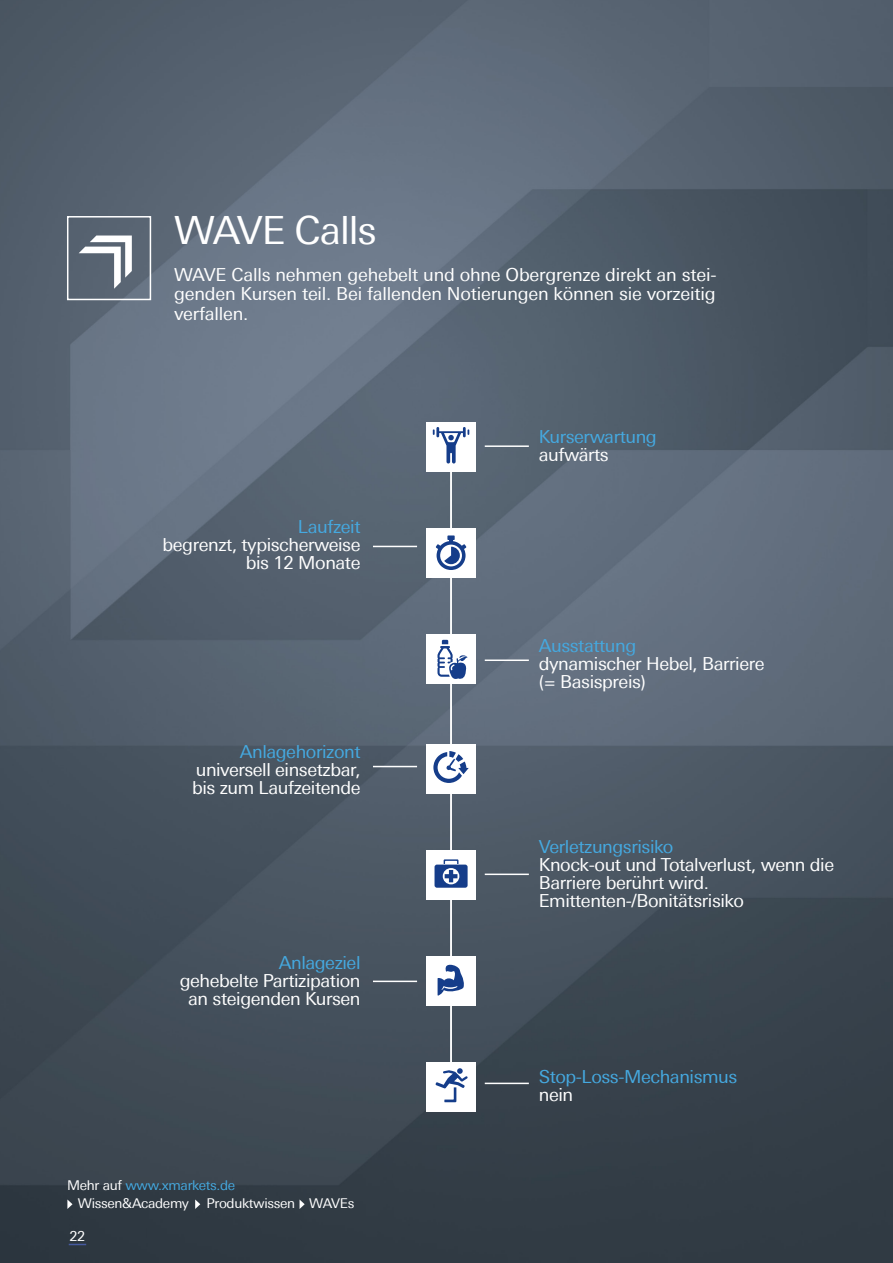
<style>
.page{position:relative;width:893px;height:1263px;background:#fff}
.page>*{position:absolute;margin:0;border:0;box-sizing:border-box;transform-origin:0 0}
.t1{font:39px "Univers Deutsche Bank";letter-spacing:-.03em;color:#fff}
.t2{font:18px/18px "Univers Deutsche Bank";letter-spacing:-.025em;color:#fff}
.t3{font:18px "Univers Deutsche Bank";letter-spacing:-.025em;color:#45a9e0}
.t4{font:14.4px "Univers Deutsche Bank Mod";color:#fff}
.t5{font:13.5px/18px "Univers Deutsche Bank";letter-spacing:-.025em;color:#fff}
.s1{color:#45a9e0}
</style>
<div class="page">
<img style="left:0;top:0;width:893px;height:1263px">
<svg style="left:69px;top:1244px;width:17px;height:1px"></svg>
<div style="left:427px;top:422px;width:49px;height:50px;background:#fff"></div>
<div style="left:427px;top:528px;width:49px;height:50px;background:#fff"></div>
<div style="left:427px;top:634px;width:49px;height:50px;background:#fff"></div>
<div style="left:427px;top:744px;width:49px;height:50px;background:#fff"></div>
<div style="left:427px;top:850px;width:49px;height:49px;background:#fff"></div>
<div style="left:427px;top:956px;width:49px;height:50px;background:#fff"></div>
<div style="left:427px;top:1062px;width:49px;height:50px;background:#fff"></div>
<svg style="left:67px;top:1199px;width:6px;height:10px"></svg>
<svg style="left:79px;top:235px;width:53px;height:54px"></svg>
<hr style="left:450px;top:429px;width:2px;height:666px;background:#fff">
<svg style="left:436px;top:535px;width:30px;height:35px"></svg>
<svg style="left:438px;top:965px;width:26px;height:31px"></svg>
<svg style="left:433px;top:751px;width:36px;height:32px"></svg>
<svg style="left:435px;top:859px;width:33px;height:29px"></svg>
<svg style="left:437px;top:640px;width:31px;height:39px"></svg>
<hr style="left:485px;top:445px;width:44px;height:2px;background:#fff">
<hr style="left:373px;top:546px;width:44px;height:1px;background:#fff">
<hr style="left:485px;top:659px;width:44px;height:2px;background:#fff">
<hr style="left:485px;top:873px;width:44px;height:2px;background:#fff">
<hr style="left:373px;top:766px;width:44px;height:1px;background:#fff">
<hr style="left:373px;top:980px;width:44px;height:2px;background:#fff">
<svg style="left:433px;top:427px;width:36px;height:36px"></svg>
<svg style="left:435px;top:1068px;width:33px;height:34px"></svg>
<hr style="left:485px;top:1083px;width:44px;height:1px;background:#fff">
<div style="left:67px;top:216px;width:84px;height:84px;border:2px solid #fff"></div>
<svg style="left:195px;top:1199px;width:5px;height:10px"></svg>
<svg style="left:300px;top:1199px;width:5px;height:10px"></svg>
<h1 class="t1" style="left:174px;top:208px;width:204px">WAVE Calls</h1>
<p class="t2" style="left:174px;top:265px;width:544px;line-height:19.5px;text-align:justify">WAVE Calls nehmen gehebelt und ohne Obergrenze direkt an stei&shy;genden Kursen teil. Bei fallenden Notierungen können sie vorzeitig verfallen.</p>
<p class="t3" style="left:298px;top:516px;width:64px">Laufzeit</p>
<p class="t2" style="left:163px;top:535px;width:199px;text-align:right">begrenzt, typischerweise bis 12 Monate</p>
<p class="t3" style="left:240px;top:741px;width:122px">Anlagehorizont</p>
<p class="t2" style="left:192px;top:760px;width:170px">universell einsetzbar, bis zum Laufzeitende</p>
<p class="t3" style="left:279px;top:952px;width:83px">Anlageziel</p>
<p class="t2" style="left:180px;top:971px;width:182px;text-align:center">gehebelte Partizipation an steigenden Kursen</p>
<p class="t5" style="left:78px;top:1176px;width:159px;text-indent:-11px">Mehr auf <span class="s1">www.xmarkets.de<br></span>Wissen&amp;Academy</p>
<p class="t5" style="left:207px;top:1194px;width:149px">Produktwissen WAVEs</p>
<p class="t4" style="left:70px;top:1227px;width:17px">22</p>
<p class="t3" style="left:539px;top:426px;width:120px">Kurserwartung</p>
<p class="t2" style="left:539px;top:446px;width:72px">aufwärts</p>
<p class="t3" style="left:539px;top:635px;width:99px">Ausstattung</p>
<p class="t2" style="left:539px;top:654px;width:227px">dynamischer Hebel, Barriere (= Basispreis)</p>
<p class="t3" style="left:539px;top:836px;width:136px">Verletzungsrisiko</p>
<p class="t2" style="left:539px;top:856px;width:297px">Knock-out und Totalverlust, wenn die<br>Barriere berührt wird.<br>Emittenten-/Bonitätsrisiko</p>
<p class="t3" style="left:539px;top:1066px;width:200px">Stop-Loss-Mechanismus</p>
<p class="t2" style="left:539px;top:1085px;width:36px">nein</p>
</div>
